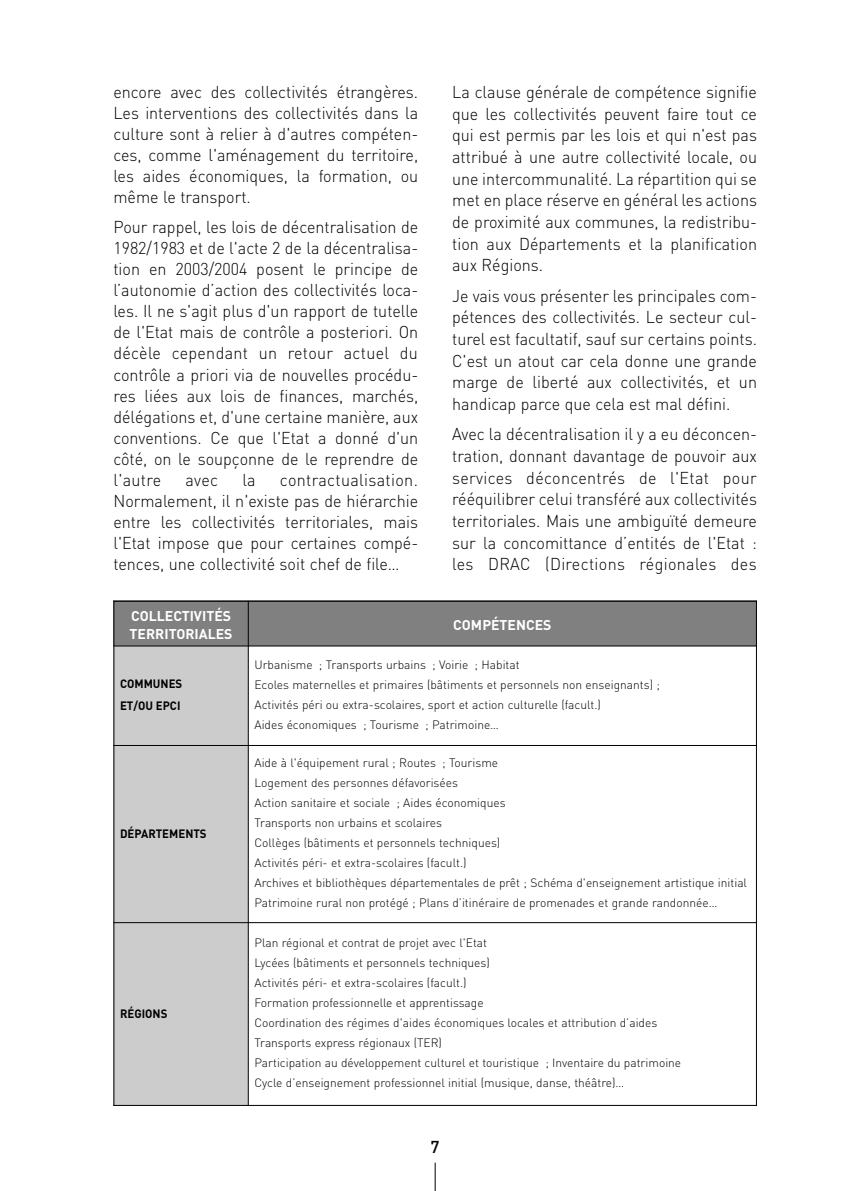
<style>
.page{position:relative;width:842px;height:1191px;background:#fff}
.page>*{position:absolute;margin:0;border:0;box-sizing:border-box;transform-origin:0 0}
.t1{font:300 17px/21px "DIN";color:#000;text-align:justify;scale:.95 1}
.t2{font:500 17px "DIN";color:#000}
.t3{font:700 14px/18px "DIN";color:#fff}
.t4{font:300 12px/20px "DIN";color:#000}
.t5{font:700 12px/22px "DIN";color:#000;scale:.95 1}
</style>
<div class="page">
<svg style="left:435px;top:1162px;width:1px;height:29px"></svg>
<div style="left:113px;top:601px;width:135px;height:45px;background:#808080"></div>
<div style="left:248px;top:601px;width:509px;height:45px;background:#808080"></div>
<div style="left:113px;top:646px;width:135px;height:99px;background:#ccc"></div>
<div style="left:113px;top:745px;width:135px;height:177px;background:#ccc"></div>
<div style="left:113px;top:922px;width:135px;height:184px;background:#ccc"></div>
<hr style="left:113px;top:601px;width:1px;height:505px;background:#000">
<hr style="left:248px;top:601px;width:1px;height:505px;background:#000">
<hr style="left:756px;top:601px;width:1px;height:505px;background:#000">
<hr style="left:113px;top:601px;width:644px;height:1px;background:#000">
<hr style="left:113px;top:645px;width:644px;height:1px;background:#000">
<hr style="left:113px;top:745px;width:644px;height:1px;background:#000">
<hr style="left:113px;top:922px;width:644px;height:1px;background:#000">
<hr style="left:113px;top:1105px;width:644px;height:1px;background:#000">
<p class="t1" style="left:113px;top:82px;width:322px">encore avec des collectivités étrangères.<br>Les interventions des collectivités dans la culture sont à relier à d'autres compéten&shy;ces, comme l'aménagement du territoire, les aides économiques, la formation, ou même le transport.</p>
<p class="t1" style="left:113px;top:217px;width:322px">Pour rappel, les lois de décentralisation de 1982/1983 et de l'acte 2 de la décentralisa&shy;tion en 2003/2004 posent le principe de l’autonomie d’action des collectivités loca&shy;les. Il ne s'agit plus d'un rapport de tutelle de l'Etat mais de contrôle a posteriori. On décèle cependant un retour actuel du contrôle a priori via de nouvelles procédu&shy;res liées aux lois de finances, marchés, délégations et, d'une certaine manière, aux conventions. Ce que l'Etat a donné d'un côté, on le soupçonne de le reprendre de l'autre</p>
<p class="t1" style="left:113px;top:469px;width:322px;text-indent:167px">contractualisation.<br>Normalement, il n'existe pas de hiérarchie entre les collectivités territoriales, mais l'Etat impose que pour certaines compé&shy;tences, une collectivité soit chef de file…</p>
<p class="t1" style="left:185px;top:469px;width:36px">avec</p>
<p class="t1" style="left:242px;top:469px;width:16px">la</p>
<p class="t1" style="left:452px;top:81px;width:322px;line-height:21.6px">La clause générale de compétence signifie que les collectivités peuvent faire tout ce qui est permis par les lois et qui n'est pas attribué à une autre collectivité locale, ou une intercommunalité. La répartition qui se met en place réserve en général les actions de proximité aux communes, la redistribu&shy;tion aux Départements et la planification aux Régions.</p>
<p class="t1" style="left:452px;top:285px;width:322px;line-height:21.6px">Je vais vous présenter les principales com&shy;pétences des collectivités. Le secteur cul&shy;turel est facultatif, sauf sur certains points.<br>C'est un atout car cela donne une grande marge de liberté aux collectivités, et un handicap parce que cela est mal défini.</p>
<p class="t1" style="left:452px;top:423px;width:322px;line-height:21.6px">Avec la décentralisation il y a eu déconcen&shy;tration, donnant davantage de pouvoir aux services déconcentrés de l'Etat pour rééquilibrer celui transféré aux collectivités territoriales. Mais une ambiguïté demeure sur la concomittance d’entités de l'Etat : les DRAC (Directions régionales des</p>
<p class="t3" style="left:130px;top:607px;width:104px">COLLECTIVITÉS<br>TERRITORIALES</p>
<p class="t3" style="left:453px;top:616px;width:100px">COMPÉTENCES</p>
<p class="t5" style="left:120px;top:673px;width:67px">COMMUNES<br>ET/OU EPCI</p>
<p class="t5" style="left:120px;top:822px;width:93px">DÉPARTEMENTS</p>
<p class="t5" style="left:120px;top:1002px;width:51px">RÉGIONS</p>
<p class="t4" style="left:254px;top:655px;width:407px">Urbanisme ; Transports urbains ; Voirie ; Habitat<br>Ecoles maternelles et primaires (bâtiments et personnels non enseignants) ; Activités péri ou extra-scolaires, sport et action culturelle (facult.)<br>Aides économiques ; Tourisme ; Patrimoine…</p>
<p class="t4" style="left:254px;top:753px;width:494px">Aide à l'équipement rural ; Routes ; Tourisme<br>Logement des personnes défavorisées<br>Action sanitaire et sociale ; Aides économiques<br>Transports non urbains et scolaires<br>Collèges (bâtiments et personnels techniques)<br>Activités péri- et extra-scolaires (facult.)<br>Archives et bibliothèques départementales de prêt ; Schéma d'enseignement artistique initial Patrimoine rural non protégé ; Plans d’itinéraire de promenades et grande randonnée…</p>
<p class="t4" style="left:254px;top:933px;width:428px">Plan régional et contrat de projet avec l'Etat<br>Lycées (bâtiments et personnels techniques)<br>Activités péri- et extra-scolaires (facult.)<br>Formation professionnelle et apprentissage<br>Coordination des régimes d'aides économiques locales et attribution d’aides Transports express régionaux (TER)<br>Participation au développement culturel et touristique ; Inventaire du patrimoine Cycle d’enseignement professionnel initial (musique, danse, théâtre)…</p>
<p class="t2" style="left:431px;top:1137px;width:11px">7</p>
</div>
